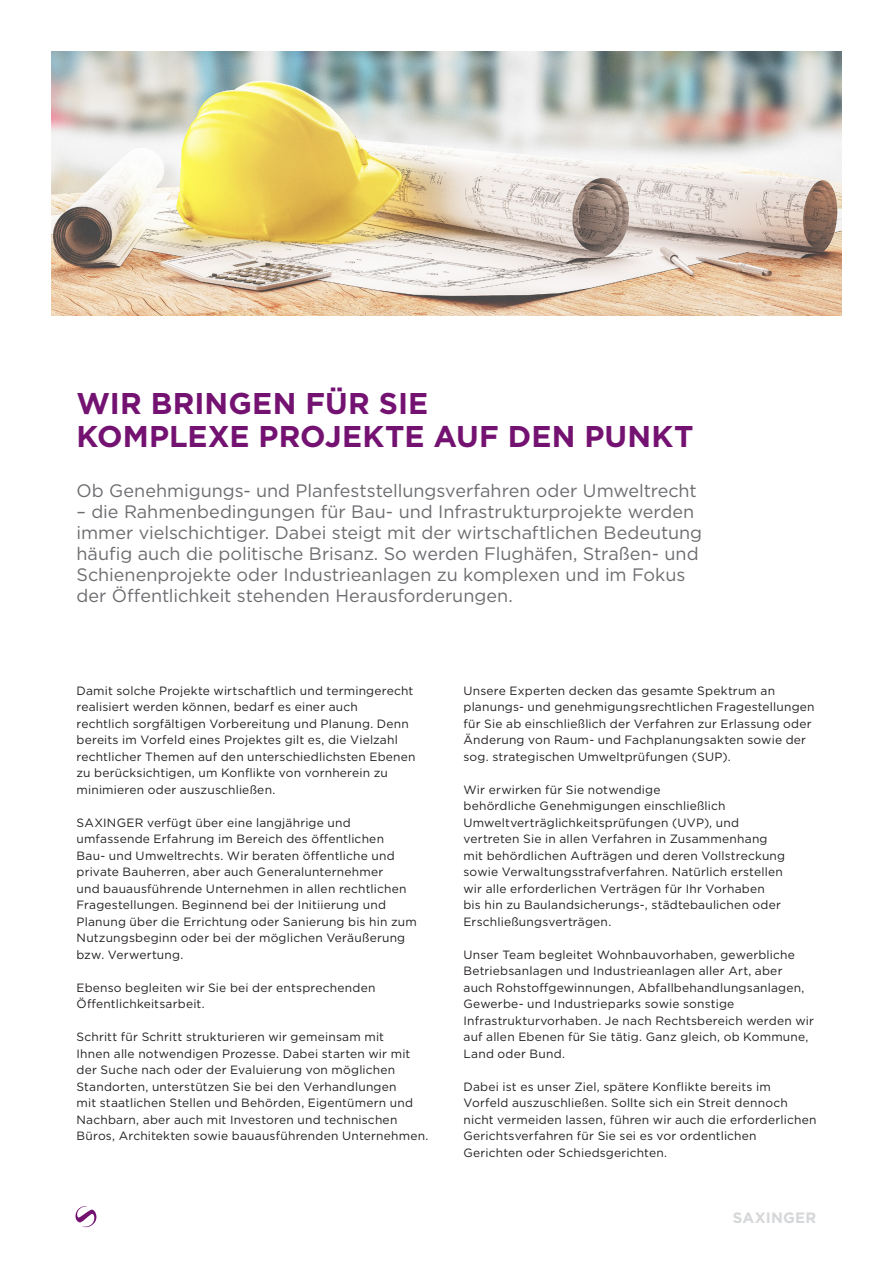
<style>
.page{position:relative;width:893px;height:1263px;background:#fff}
.page>*{position:absolute;margin:0;border:0;box-sizing:border-box;transform-origin:0 0}
._2022_Überschrift{font:700 30px "Gotham";color:#741272}
.Überschrift{font:18px/21px "Gotham";color:#6c6d70}
.t1{font:700 15px "Gotham";letter-spacing:.015em;color:#d6d7d9}
.pre-Text{font:12px/16.5px "Gotham";letter-spacing:.015em;color:#231f20}
</style>
<div class="page">
<svg style="left:75px;top:1206px;width:22px;height:21px"></svg>
<img style="left:51px;top:51px;width:791px;height:264px">
<p class="_2022_Überschrift" style="left:77px;top:384px;width:353px">WIR BRINGEN FÜR SIE</p>
<p class="_2022_Überschrift" style="left:77px;top:417px;width:618px">KOMPLEXE PROJEKTE AUF DEN PUNKT</p>
<p class="Überschrift" style="left:77px;top:479px;width:622px">Ob Genehmigungs- und Planfeststellungsverfahren oder Umweltrecht</p>
<p class="Überschrift" style="left:77px;top:500px;width:627px">– die Rahmenbedingungen für Bau- und Infrastrukturprojekte werden immer vielschichtiger. Dabei steigt mit der wirtschaftlichen Bedeutung häufig auch die politische Brisanz. So werden Flughäfen, Straßen- und Schienenprojekte oder Industrieanlagen zu komplexen und im Fokus der Öffentlichkeit stehenden Herausforderungen.</p>
<p class="pre-Text" style="left:77px;top:682px;width:341px">Damit solche Projekte wirtschaftlich und termingerecht realisiert werden können, bedarf es einer auch<br>rechtlich sorgfältigen Vorbereitung und Planung. Denn bereits im Vorfeld eines Projektes gilt es, die Vielzahl rechtlicher Themen auf den unterschiedlichsten Ebenen zu berücksichtigen, um Konflikte von vornherein zu minimieren oder auszuschließen.</p>
<p class="pre-Text" style="left:77px;top:814px;width:342px">SAXINGER verfügt über eine langjährige und umfassende Erfahrung im Bereich des öffentlichen<br>Bau- und Umweltrechts. Wir beraten öffentliche und private Bauherren, aber auch Generalunternehmer<br>und bauausführende Unternehmen in allen rechtlichen Fragestellungen. Beginnend bei der Initiierung und Planung über die Errichtung oder Sanierung bis hin zum Nutzungsbeginn oder bei der möglichen Veräußerung bzw. Verwertung.</p>
<p class="pre-Text" style="left:77px;top:979px;width:300px">Ebenso begleiten wir Sie bei der entsprechenden<br>Öffentlichkeitsarbeit.</p>
<p class="pre-Text" style="left:77px;top:1028px;width:353px">Schritt für Schritt strukturieren wir gemeinsam mit<br>Ihnen alle notwendigen Prozesse. Dabei starten wir mit der Suche nach oder der Evaluierung von möglichen Standorten, unterstützen Sie bei den Verhandlungen<br>mit staatlichen Stellen und Behörden, Eigentümern und Nachbarn, aber auch mit Investoren und technischen Büros, Architekten sowie bauausführenden Unternehmen.</p>
<p class="pre-Text" style="left:463px;top:682px;width:353px">Unsere Experten decken das gesamte Spektrum an planungs- und genehmigungsrechtlichen Fragestellungen für Sie ab einschließlich der Verfahren zur Erlassung oder Änderung von Raum- und Fachplanungsakten sowie der sog. strategischen Umweltprüfungen (SUP).</p>
<p class="pre-Text" style="left:463px;top:781px;width:323px">Wir erwirken für Sie notwendige<br>behördliche Genehmigungen einschließlich Umweltverträglichkeitsprüfungen (UVP), und vertreten Sie in allen Verfahren in Zusammenhang mit behördlichen Aufträgen und deren Vollstreckung sowie Verwaltungsstrafverfahren. Natürlich erstellen wir alle erforderlichen Verträgen für Ihr Vorhaben bis hin zu Baulandsicherungs-, städtebaulichen oder Erschließungsverträgen.</p>
<p class="pre-Text" style="left:463px;top:946px;width:352px">Unser Team begleitet Wohnbauvorhaben, gewerbliche Betriebsanlagen und Industrieanlagen aller Art, aber auch Rohstoffgewinnungen, Abfallbehandlungsanlagen, Gewerbe- und Industrieparks sowie sonstige Infrastrukturvorhaben. Je nach Rechtsbereich werden wir auf allen Ebenen für Sie tätig. Ganz gleich, ob Kommune, Land oder Bund.</p>
<p class="pre-Text" style="left:463px;top:1078px;width:354px">Dabei ist es unser Ziel, spätere Konflikte bereits im Vorfeld auszuschließen. Sollte sich ein Streit dennoch nicht vermeiden lassen, führen wir auch die erforderlichen Gerichtsverfahren für Sie sei es vor ordentlichen Gerichten oder Schiedsgerichten.</p>
<p class="t1" style="left:733px;top:1207px;width:85px">SAXINGER</p>
</div>
